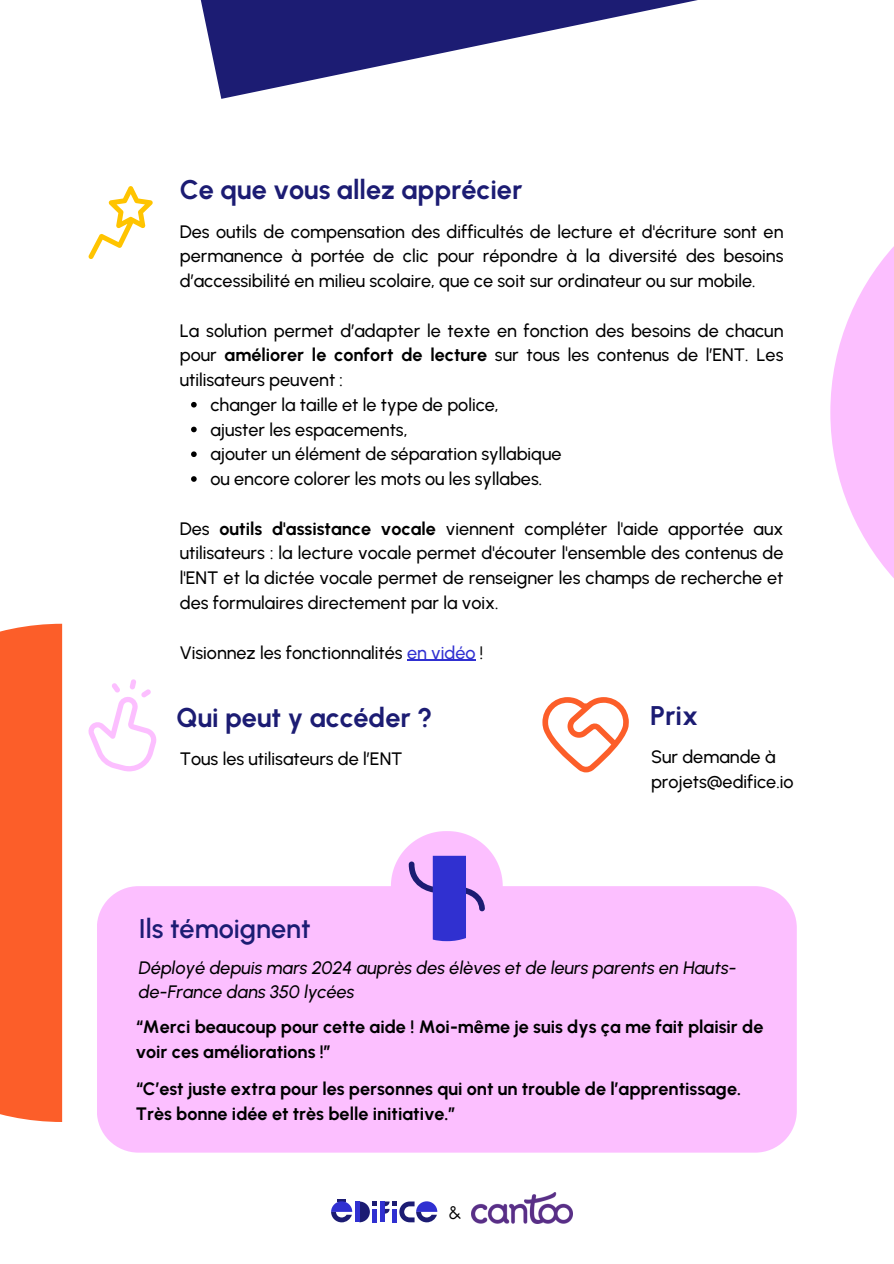
<style>
.page{position:relative;width:894px;height:1264px;background:#fff}
.page>*{position:absolute;margin:0;border:0;box-sizing:border-box;transform-origin:0 0}
.t1{font:700 27px "Urbanist";color:#1c1c73}
.t2{font:600 27px "Urbanist";color:#1c1c73}
.t3{font:500 18px/24.8px "Urbanist";color:#000;text-align:justify}
.t4{font:700 18px/24.8px "Urbanist";color:#000}
.t5{font:italic 500 18px/24.8px "Urbanist";color:#000}
.t6{font:18px "Urbanist";color:#000}
.s1{font-weight:700}
.s2{color:#3030d1}
</style>
<div class="page">
<div style="left:97px;top:886px;width:699px;height:266px;background:#fcbfff"></div>
<svg style="left:200px;top:0;width:498px;height:99px"></svg>
<svg style="left:88px;top:679px;width:69px;height:92px"></svg>
<svg style="left:542px;top:697px;width:86px;height:75px"></svg>
<svg style="left:88px;top:186px;width:65px;height:73px"></svg>
<div style="left:0;top:623px;width:62px;height:498px;background:#fc5e29"></div>
<svg style="left:830px;top:247px;width:63px;height:330px"></svg>
<svg style="left:391px;top:831px;width:111px;height:110px;background:#c69fef"></svg>
<svg style="left:191px;top:402px;width:6px;height:5px"></svg>
<svg style="left:191px;top:426px;width:6px;height:6px"></svg>
<svg style="left:191px;top:451px;width:6px;height:6px"></svg>
<svg style="left:191px;top:476px;width:6px;height:6px"></svg>
<hr style="left:407px;top:659px;width:68px;height:1px;background:#3030d1">
<div style="left:354px;top:1201px;width:5px;height:21px;background:#3030d1"></div>
<div style="left:380px;top:1201px;width:5px;height:21px;background:#3030d1"></div>
<svg style="left:331px;top:1199px;width:21px;height:23px"></svg>
<svg style="left:359px;top:1201px;width:18px;height:21px"></svg>
<svg style="left:385px;top:1201px;width:52px;height:21px"></svg>
<img style="left:471px;top:1192px;width:101px;height:30px">
<p class="t1" style="left:180px;top:174px;width:344px">Ce que vous allez apprécier</p>
<p class="t3" style="left:180px;top:219px;width:605px">Des outils de compensation des difficultés de lecture et d'écriture sont en permanence à portée de clic pour répondre à la diversité des besoins d’accessibilité en milieu scolaire, que ce soit sur ordinateur ou sur mobile.</p>
<p class="t3" style="left:180px;top:318px;width:605px">La solution permet d’adapter le texte en fonction des besoins de chacun pour <span class="s1">améliorer le confort de lecture</span> sur tous les contenus de l’ENT. Les utilisateurs peuvent :</p>
<h1 class="t3" style="left:210px;top:392px;width:290px">changer la taille et le type de police,</h1>
<h2 class="t3" style="left:210px;top:417px;width:199px">ajuster les espacements,</h2>
<h2 class="t3" style="left:210px;top:442px;width:352px">ajouter un élément de séparation syllabique</h2>
<p class="t3" style="left:210px;top:466px;width:333px">ou encore colorer les mots ou les syllabes.</p>
<p class="t3" style="left:180px;top:516px;width:605px">Des <span class="s1">outils d'assistance vocale</span> viennent compléter l'aide apportée aux utilisateurs : la lecture vocale permet d'écouter l'ensemble des contenus de l'ENT et la dictée vocale permet de renseigner les champs de recherche et des formulaires directement par la voix.</p>
<p class="t3" style="left:180px;top:640px;width:305px">Visionnez les fonctionnalités <span class="s2">en vidéo</span> !</p>
<h2 class="t1" style="left:176px;top:701px;width:257px">Qui peut y accéder ?</h2>
<p class="t1" style="left:650px;top:699px;width:49px">Prix</p>
<p class="t3" style="left:180px;top:746px;width:224px">Tous les utilisateurs de l’ENT</p>
<h2 class="t3" style="left:650px;top:744px;width:144px">Sur demande à projets@edifice.io</h2>
<p class="t2" style="left:139px;top:912px;width:173px">Ils témoignent</p>
<h1 class="t5" style="left:139px;top:955px;width:599px">Déployé depuis mars 2024 auprès des élèves et de leurs parents en Hauts&shy;de-France dans 350 lycées</h1>
<h2 class="t4" style="left:136px;top:1014px;width:629px">“Merci beaucoup pour cette aide ! Moi-même je suis dys ça me fait plaisir de voir ces améliorations !”</h2>
<p class="t4" style="left:136px;top:1076px;width:606px">“C’est juste extra pour les personnes qui ont un trouble de l’apprentissage.<br>Très bonne idée et très belle initiative.”</p>
<h2 class="t6" style="left:449px;top:1201px;width:14px">&amp;</h2>
</div>
